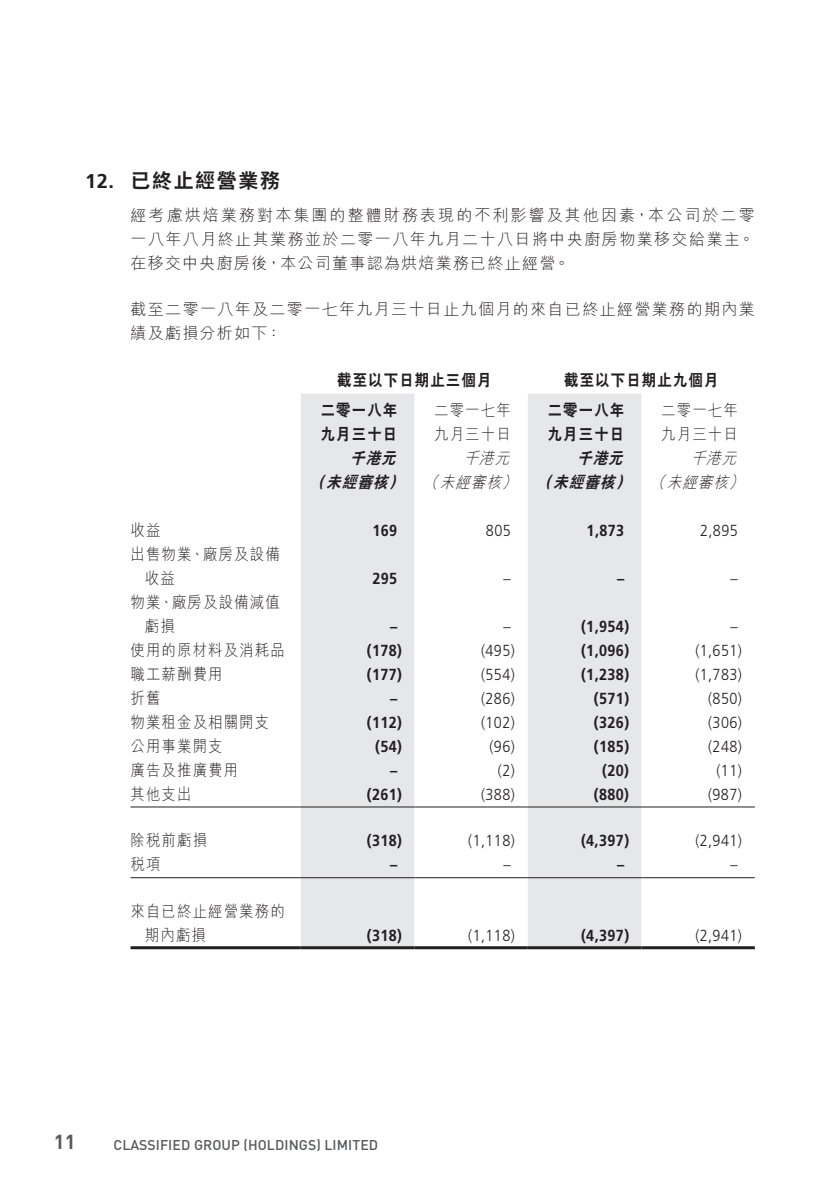
<style>
.page{position:relative;width:840px;height:1191px;background:#fff}
.page>*{position:absolute;margin:0;border:0;box-sizing:border-box;transform-origin:0 0}
.t1{font:800 20px "C Hei 2 HK";letter-spacing:.08em;color:#231f20}
.t2{font:700 20px "Frutiger LT Std";color:#231f20}
.t3{font:700 20px "DIN";color:#57585a}
.t4{font:300 16px/24px "M Hei HK";letter-spacing:.08em;color:#231f20;text-align:justify}
.t5{font:300 16px "Frutiger LT Std";letter-spacing:.03em;color:#231f20;scale:.9 1}
.t6{font:300 16px/24px "M Hei HK";letter-spacing:.08em;color:#231f20;scale:.9 1}
.t7{font:700 16px "Frutiger LT Std";letter-spacing:.03em;color:#231f20;scale:.9 1}
.t8{font:800 16px/29.6px "C Hei 2 HK";letter-spacing:.08em;color:#231f20;scale:.9 1}
.t9{font:italic 800 16px "C Hei 2 HK";color:#231f20;scale:.9 1}
.t10{font:italic 300 16px "M Hei HK";color:#231f20;scale:.9 1}
.t11{font:500 14px "DIN";letter-spacing:.005em;color:#57585a}
.s1{font-family:"M Hei HK";font-weight:300}
.s2{font-family:"C Hei 2 HK";font-weight:800}
</style>
<div class="page">
<svg style="left:300px;top:394px;width:341px;height:552px;fill:#e6e7e9"></svg>
<hr style="left:130px;top:806px;width:170px;height:1px;background:#231f20">
<hr style="left:300px;top:806px;width:114px;height:1px;background:#231f20">
<hr style="left:414px;top:806px;width:113px;height:1px;background:#231f20">
<hr style="left:527px;top:806px;width:114px;height:1px;background:#231f20">
<hr style="left:641px;top:806px;width:113px;height:1px;background:#231f20">
<hr style="left:130px;top:877px;width:170px;height:1px;background:#231f20">
<hr style="left:300px;top:877px;width:114px;height:1px;background:#231f20">
<hr style="left:414px;top:877px;width:113px;height:1px;background:#231f20">
<hr style="left:527px;top:877px;width:114px;height:1px;background:#231f20">
<hr style="left:641px;top:877px;width:113px;height:1px;background:#231f20">
<hr style="left:130px;top:946px;width:170px;height:3px;background:#231f20">
<hr style="left:300px;top:946px;width:114px;height:3px;background:#231f20">
<hr style="left:414px;top:946px;width:113px;height:3px;background:#231f20">
<hr style="left:527px;top:946px;width:114px;height:3px;background:#231f20">
<hr style="left:641px;top:946px;width:113px;height:3px;background:#231f20">
<p class="t2" style="left:85px;top:169px;width:30px">12.</p>
<p class="t1" style="left:130px;top:170px;width:151px">已終止經營業務</p>
<p class="t4" style="left:130px;top:202px;width:625px">經考慮烘焙業務對本集團的整體財務表現的不利影響及其他因素，本公司於二零一八年八月終止其業務並於二零一八年九月二十八日將中央廚房物業移交給業主。在移交中央廚房後，本公司董事認為烘焙業務已終止經營。</p>
<p class="t4" style="left:130px;top:297px;width:625px">截至二零一八年及二零一七年九月三十日止九個月的來自已終止經營業務的期內業績及虧損分析如下：</p>
<p class="t8" style="left:564px;top:365px;width:173px">截至以下日期止九個月</p>
<p class="t8" style="left:320px;top:365px;width:191px;text-indent:16px">截至以下日期止三個月二零一八年</p>
<p class="t8" style="left:320px;top:419px;width:86px">九月三十日</p>
<p class="t6" style="left:434px;top:397px;width:86px">二零一七年九月三十日</p>
<p class="t8" style="left:547px;top:397px;width:86px;line-height:24px">二零一八年九月三十日</p>
<p class="t6" style="left:661px;top:397px;width:86px">二零一七年九月三十日</p>
<p class="t10" style="left:690px;top:449px;width:57px">千港元</p>
<p class="t9" style="left:350px;top:449px;width:57px">千港元</p>
<p class="t10" style="left:463px;top:449px;width:57px">千港元</p>
<p class="t9" style="left:577px;top:449px;width:57px">千港元</p>
<p class="t9" style="left:326px;top:473px;width:74px">未經審核</p>
<p class="t9" style="left:553px;top:473px;width:74px">未經審核</p>
<p class="t9" style="left:388px;top:473px;width:61px">） <span class="s1">（</span></p>
<p class="t10" style="left:501px;top:473px;width:61px">） <span class="s2">（</span></p>
<p class="t9" style="left:615px;top:473px;width:61px">） <span class="s1">（</span></p>
<p class="t10" style="left:728px;top:473px;width:22px">(</p>
<p class="t10" style="left:439px;top:473px;width:74px">未經審核</p>
<p class="t10" style="left:666px;top:473px;width:74px">未經審核</p>
<p class="t9" style="left:310px;top:473px;width:22px">（</p>
<p class="t6" style="left:130px;top:517px;width:167px">收益<br>出售物業、廠房及設備</p>
<p class="t7" style="left:372px;top:521px;width:29px">169</p>
<p class="t5" style="left:485px;top:521px;width:29px">805</p>
<p class="t7" style="left:586px;top:521px;width:43px">1,873</p>
<p class="t5" style="left:699px;top:521px;width:43px">2,895</p>
<p class="t6" style="left:130px;top:565px;width:167px;text-indent:14px">收益<br>物業、廠房及設備減值</p>
<p class="t7" style="left:372px;top:569px;width:29px">295</p>
<p class="t5" style="left:503px;top:569px;width:9px">–</p>
<p class="t7" style="left:616px;top:569px;width:9px">–</p>
<p class="t5" style="left:730px;top:569px;width:9px">–</p>
<p class="t6" style="left:145px;top:613px;width:35px">虧損</p>
<p class="t7" style="left:390px;top:617px;width:9px">–</p>
<p class="t5" style="left:503px;top:617px;width:9px">–</p>
<p class="t7" style="left:580px;top:617px;width:55px">)1,954(</p>
<p class="t5" style="left:730px;top:617px;width:9px">–</p>
<p class="t6" style="left:130px;top:637px;width:173px">使用的原材料及消耗品</p>
<p class="t7" style="left:366px;top:641px;width:41px">)178(</p>
<p class="t5" style="left:481px;top:641px;width:39px">)495(</p>
<p class="t7" style="left:580px;top:641px;width:55px">)1,096(</p>
<p class="t5" style="left:695px;top:641px;width:53px">)1,651(</p>
<p class="t6" style="left:130px;top:661px;width:104px">職工薪酬費用</p>
<p class="t7" style="left:366px;top:665px;width:41px">)177(</p>
<p class="t5" style="left:481px;top:665px;width:39px">)554(</p>
<p class="t7" style="left:580px;top:665px;width:55px">)1,238(</p>
<p class="t5" style="left:695px;top:665px;width:53px">)1,783(</p>
<p class="t6" style="left:130px;top:685px;width:35px">折舊</p>
<p class="t7" style="left:390px;top:689px;width:9px">–</p>
<p class="t5" style="left:481px;top:689px;width:39px">)286(</p>
<p class="t7" style="left:593px;top:689px;width:41px">)571(</p>
<p class="t5" style="left:707px;top:689px;width:39px">)850(</p>
<p class="t6" style="left:130px;top:709px;width:155px">物業租金及相關開支</p>
<p class="t7" style="left:366px;top:713px;width:41px">)112(</p>
<p class="t5" style="left:481px;top:713px;width:39px">)102(</p>
<p class="t7" style="left:593px;top:713px;width:41px">)326(</p>
<p class="t5" style="left:707px;top:713px;width:39px">)306(</p>
<p class="t6" style="left:130px;top:733px;width:104px">公用事業開支</p>
<p class="t7" style="left:375px;top:737px;width:31px">)54(</p>
<p class="t5" style="left:489px;top:737px;width:30px">)96(</p>
<p class="t7" style="left:593px;top:737px;width:41px">)185(</p>
<p class="t5" style="left:707px;top:737px;width:39px">)248(</p>
<p class="t6" style="left:130px;top:757px;width:121px">廣告及推廣費用</p>
<p class="t7" style="left:390px;top:761px;width:9px">–</p>
<p class="t5" style="left:497px;top:761px;width:20px">(2)</p>
<p class="t7" style="left:602px;top:761px;width:31px">)20(</p>
<p class="t5" style="left:716px;top:761px;width:30px">)11(</p>
<p class="t6" style="left:130px;top:781px;width:69px">其他支出</p>
<p class="t7" style="left:366px;top:785px;width:41px">)261(</p>
<p class="t5" style="left:481px;top:785px;width:39px">)388(</p>
<p class="t7" style="left:593px;top:785px;width:41px">)880(</p>
<p class="t5" style="left:707px;top:785px;width:39px">)987(</p>
<p class="t6" style="left:130px;top:828px;width:86px">除稅前虧損</p>
<p class="t7" style="left:366px;top:831px;width:41px">)318(</p>
<p class="t5" style="left:468px;top:832px;width:53px">)1,118(</p>
<p class="t7" style="left:580px;top:831px;width:55px">)4,397(</p>
<p class="t5" style="left:695px;top:832px;width:53px">)2,941(</p>
<p class="t6" style="left:130px;top:852px;width:35px">稅項</p>
<p class="t6" style="left:130px;top:899px;width:173px">來自已終止經營業務的</p>
<p class="t7" style="left:390px;top:855px;width:9px">–</p>
<p class="t5" style="left:503px;top:856px;width:9px">–</p>
<p class="t7" style="left:616px;top:855px;width:9px">–</p>
<p class="t5" style="left:730px;top:856px;width:9px">–</p>
<p class="t6" style="left:145px;top:923px;width:69px">期內虧損</p>
<p class="t7" style="left:366px;top:926px;width:41px">)318(</p>
<p class="t5" style="left:468px;top:926px;width:53px">)1,118(</p>
<p class="t7" style="left:580px;top:926px;width:55px">)4,397(</p>
<p class="t5" style="left:695px;top:926px;width:53px">)2,941(</p>
<p class="t3" style="left:54px;top:1129px;width:23px">11</p>
<p class="t11" style="left:113px;top:1135px;width:266px">CLASSIFIED GROUP (HOLDINGS) LIMITED</p>
</div>
